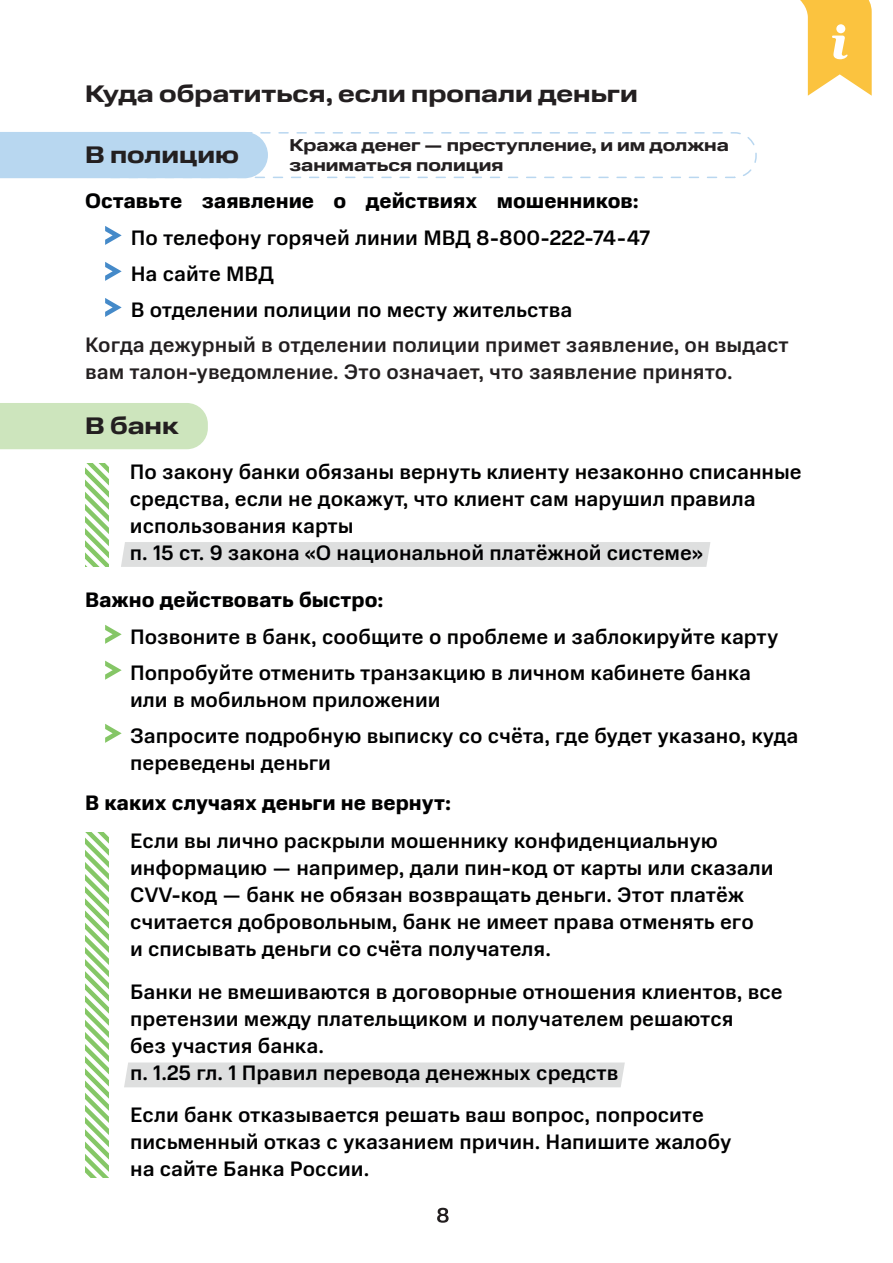
<style>
.page{position:relative;width:893px;height:1263px;background:#fff}
.page>*{position:absolute;margin:0;border:0;box-sizing:border-box;transform-origin:0 0}
.t1{font:700 24px "MTS Wide";color:#231f20}
.t2{font:500 21px/27px "MTS Sans";color:#000001}
.t3{font:500 21px/27px "MTS Sans";color:#231f20}
.t4{font:700 21px "MTS Sans";color:#000001}
.t5{font:700 17.25px/19.5px "MTS Wide";color:#231f20}
.s1{color:#fff}
</style>
<div class="page">
<svg style="left:437px;top:1208px;width:12px;height:15px"></svg>
<div style="left:124px;top:1062px;width:501px;height:25px;background:#dedfdf"></div>
<svg style="left:85px;top:832px;width:23px;height:346px"></svg>
<div style="left:0;top:403px;width:208px;height:46px;background:#cde5bd"></div>
<div style="left:121px;top:542px;width:589px;height:25px;background:#dedfdf"></div>
<svg style="left:85px;top:464px;width:23px;height:103px"></svg>
<svg style="left:105px;top:625px;width:17px;height:19px"></svg>
<svg style="left:105px;top:661px;width:17px;height:19px"></svg>
<svg style="left:105px;top:724px;width:17px;height:19px"></svg>
<div style="left:85px;top:132px;width:672px;height:46px;border:2px dashed #b9d7f0;border-radius:21px"></div>
<div style="left:0;top:132px;width:268px;height:46px;background:#b8d7f0"></div>
<svg style="left:105px;top:226px;width:17px;height:19px"></svg>
<svg style="left:105px;top:262px;width:17px;height:19px"></svg>
<svg style="left:105px;top:298px;width:17px;height:19px"></svg>
<svg style="left:800px;top:0;width:72px;height:96px"></svg>
<p class="t1" style="left:85px;top:80px;width:554px">Куда обратиться, если пропали деньги</p>
<p class="t1" style="left:85px;top:141px;width:155px">В полицию</p>
<p class="t5" style="left:289px;top:135px;width:441px">Кража денег — преступление, и им должна заниматься полиция</p>
<p class="t4" style="left:85px;top:189px;width:555px">Оставьте заявление о действиях мошенников:</p>
<p class="t2" style="left:131px;top:220px;width:521px;line-height:36px">По телефону горячей линии МВД 8-800-222-74-47<br>На сайте МВД<br>В отделении полиции по месту жительства</p>
<p class="t3" style="left:85px;top:331px;width:705px">Когда дежурный в отделении полиции примет заявление, он выдаст вам талон-уведомление. Это означает, что заявление принято.</p>
<p class="t1" style="left:85px;top:412px;width:95px">В банк</p>
<p class="t2" style="left:130px;top:458px;width:673px">По закону банки обязаны вернуть клиенту незаконно списанные средства, если не докажут, что клиент сам нарушил правила использования карты<br>п. 15 ст. 9 закона «О национальной платёжной системе» <span class="s1">.</span></p>
<p class="t4" style="left:85px;top:587px;width:300px">Важно действовать быстро:</p>
<p class="t2" style="left:130px;top:618px;width:650px;line-height:36px">Позвоните в банк, сообщите о проблеме и заблокируйте карту<br>Попробуйте отменить транзакцию в личном кабинете банка</p>
<p class="t2" style="left:130px;top:681px;width:670px;line-height:36px">или в мобильном приложении<br>Запросите подробную выписку со счёта, где будет указано, куда</p>
<p class="t2" style="left:130px;top:749px;width:202px">переведены деньги</p>
<p class="t4" style="left:85px;top:791px;width:368px">В каких случаях деньги не вернут:</p>
<p class="t2" style="left:130px;top:827px;width:645px">Если вы лично раскрыли мошеннику конфиденциальную информацию — например, дали пин-код от карты или сказали CVV-код — банк не обязан возвращать деньги. Этот платёж считается добровольным, банк не имеет права отменять его<br>и списывать деньги со счёта получателя.</p>
<p class="t2" style="left:130px;top:978px;width:654px">Банки не вмешиваются в договорные отношения клиентов, все претензии между плательщиком и получателем решаются<br>без участия банка.<br>п. 1.25 гл. 1 Правил перевода денежных средств</p>
<p class="t2" style="left:130px;top:1101px;width:603px">Если банк отказывается решать ваш вопрос, попросите письменный отказ с указанием причин. Напишите жалобу на сайте Банка России.</p>
</div>
